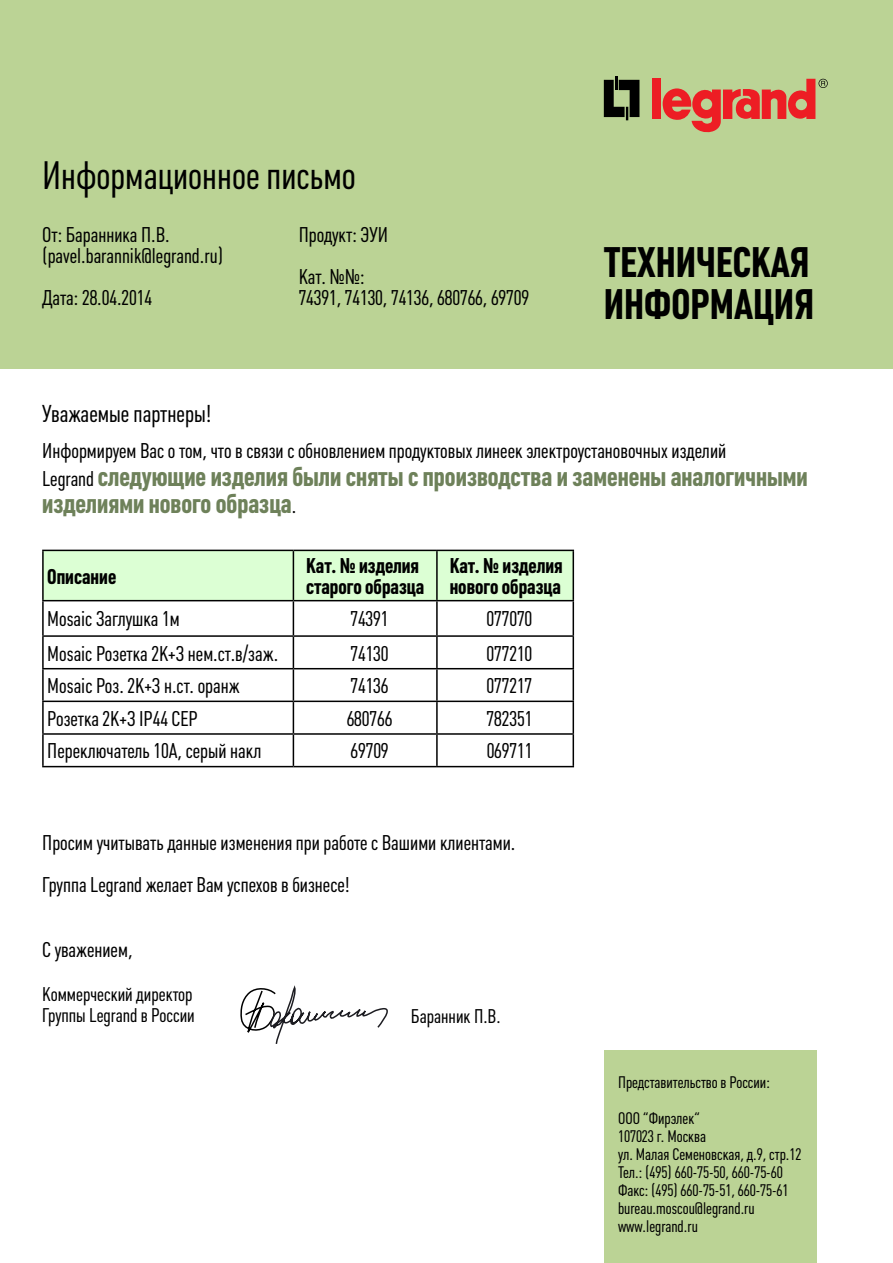
<style>
.page{position:relative;width:893px;height:1263px;background:#bbd395}
.page>*{position:absolute;margin:0;border:0;box-sizing:border-box;transform-origin:0 0}
.t1{font:700 42px/42px "Plumb Condensed";color:#000}
.t2{font:39px "Plumb Condensed";color:#000}
.t3{font:700 27px/27px "Plumb Condensed";color:#6e815a}
.t4{font:24px "Plumb Condensed";color:#010000}
.t5{font:21px/42px "Plumb Condensed";color:#000}
.t6{font:700 21px/21px "Plumb Condensed";color:#000}
.t7{font:21px "Plumb Condensed";color:#010000}
.t8{font:19.5px/21px "Plumb Condensed";color:#010000}
.t9{font:16.5px/18px "Plumb Condensed";color:#000}
.s1{font-weight:400;font-size:21px;color:#000}
</style>
<div class="page">
<div style="left:0;top:370px;width:893px;height:893px;background:#fff"></div>
<div style="left:604px;top:1050px;width:212px;height:213px;background:#bbd395"></div>
<svg style="left:604px;top:77px;width:35px;height:43px"></svg>
<div style="left:652px;top:79px;width:9px;height:40px;background:#ed1d24"></div>
<svg style="left:663px;top:79px;width:165px;height:53px"></svg>
<svg style="left:240px;top:985px;width:148px;height:59px"></svg>
<div style="left:44px;top:551px;width:529px;height:49px;background:#dcffd4"></div>
<hr style="left:42px;top:550px;width:251px;height:1px;background:#000">
<hr style="left:293px;top:550px;width:144px;height:1px;background:#000">
<hr style="left:437px;top:550px;width:137px;height:1px;background:#000">
<hr style="left:42px;top:551px;width:2px;height:49px;background:#000">
<hr style="left:293px;top:551px;width:1px;height:49px;background:#000">
<hr style="left:436px;top:551px;width:2px;height:49px;background:#000">
<hr style="left:573px;top:551px;width:1px;height:49px;background:#000">
<hr style="left:42px;top:600px;width:251px;height:1px;background:#000">
<hr style="left:42px;top:601px;width:2px;height:34px;background:#000">
<hr style="left:293px;top:600px;width:144px;height:1px;background:#000">
<hr style="left:293px;top:601px;width:1px;height:34px;background:#000">
<hr style="left:437px;top:600px;width:137px;height:1px;background:#000">
<hr style="left:436px;top:601px;width:2px;height:34px;background:#000">
<hr style="left:573px;top:601px;width:1px;height:34px;background:#000">
<hr style="left:42px;top:635px;width:251px;height:2px;background:#000">
<hr style="left:42px;top:637px;width:2px;height:31px;background:#000">
<hr style="left:293px;top:635px;width:144px;height:2px;background:#000">
<hr style="left:293px;top:637px;width:1px;height:31px;background:#000">
<hr style="left:437px;top:635px;width:137px;height:2px;background:#000">
<hr style="left:436px;top:637px;width:2px;height:31px;background:#000">
<hr style="left:573px;top:637px;width:1px;height:31px;background:#000">
<hr style="left:42px;top:668px;width:251px;height:1px;background:#000">
<hr style="left:42px;top:669px;width:2px;height:32px;background:#000">
<hr style="left:293px;top:668px;width:144px;height:1px;background:#000">
<hr style="left:293px;top:669px;width:1px;height:32px;background:#000">
<hr style="left:437px;top:668px;width:137px;height:1px;background:#000">
<hr style="left:436px;top:669px;width:2px;height:32px;background:#000">
<hr style="left:573px;top:669px;width:1px;height:32px;background:#000">
<hr style="left:42px;top:701px;width:251px;height:1px;background:#000">
<hr style="left:42px;top:702px;width:2px;height:31px;background:#000">
<hr style="left:293px;top:701px;width:144px;height:1px;background:#000">
<hr style="left:293px;top:702px;width:1px;height:31px;background:#000">
<hr style="left:437px;top:701px;width:137px;height:1px;background:#000">
<hr style="left:436px;top:702px;width:2px;height:31px;background:#000">
<hr style="left:573px;top:702px;width:1px;height:31px;background:#000">
<hr style="left:42px;top:733px;width:251px;height:2px;background:#000">
<hr style="left:42px;top:735px;width:2px;height:31px;background:#000">
<hr style="left:293px;top:733px;width:144px;height:2px;background:#000">
<hr style="left:293px;top:735px;width:1px;height:31px;background:#000">
<hr style="left:437px;top:733px;width:137px;height:2px;background:#000">
<hr style="left:436px;top:735px;width:2px;height:31px;background:#000">
<hr style="left:573px;top:735px;width:1px;height:31px;background:#000">
<hr style="left:42px;top:766px;width:251px;height:1px;background:#000">
<hr style="left:293px;top:766px;width:144px;height:1px;background:#000">
<hr style="left:437px;top:766px;width:137px;height:1px;background:#000">
<h2 class="t2" style="left:42px;top:155px;width:315px">Информационное письмо</h2>
<p class="t5" style="left:42px;top:224px;width:183px;line-height:21px">От: Баранника П.В. (pavel.barannik@legrand.ru)</p>
<p class="t5" style="left:42px;top:277px;width:111px">Дата: 28.04.2014</p>
<p class="t5" style="left:299px;top:214px;width:91px">Продукт: ЭУИ<br>Кат. №№:</p>
<p class="t5" style="left:299px;top:277px;width:232px">74391, 74130, 74136, 680766, 69709</p>
<h1 class="t1" style="left:604px;top:241px;width:212px">ТЕХНИЧЕСКАЯ<br>ИНФОРМАЦИЯ</h1>
<p class="t4" style="left:42px;top:401px;width:171px">Уважаемые партнеры!</p>
<p class="t5" style="left:42px;top:431px;width:686px">Информируем Вас о том, что в связи с обновлением продуктовых линеек электроустановочных изделий</p>
<p class="t3" style="left:42px;top:462px;width:767px"><span class="s1">Legrand</span> следующие изделия были сняты с производства и заменены аналогичными изделиями нового образца<span class="s1">.</span></p>
<p class="t6" style="left:47px;top:566px;width:71px">Описание</p>
<p class="t6" style="left:306px;top:555px;width:120px">Кат. № изделия старого образца</p>
<p class="t6" style="left:450px;top:555px;width:115px">Кат. № изделия нового образца</p>
<p class="t5" style="left:47px;top:599px;width:134px">Mosaic Заглушка 1м</p>
<p class="t5" style="left:350px;top:599px;width:40px">74391</p>
<p class="t5" style="left:487px;top:599px;width:47px">077070</p>
<p class="t5" style="left:47px;top:633px;width:233px">Mosaic Розетка 2К+З нем.ст.в/заж.</p>
<p class="t5" style="left:350px;top:633px;width:40px">74130</p>
<p class="t5" style="left:487px;top:633px;width:47px">077210</p>
<p class="t5" style="left:47px;top:665px;width:194px">Mosaic Роз. 2К+З н.ст. оранж</p>
<p class="t5" style="left:350px;top:665px;width:40px">74136</p>
<p class="t5" style="left:487px;top:665px;width:47px">077217</p>
<p class="t5" style="left:47px;top:698px;width:152px">Розетка 2К+З IP44 СЕР</p>
<p class="t5" style="left:347px;top:698px;width:47px">680766</p>
<p class="t5" style="left:487px;top:698px;width:47px">782351</p>
<p class="t5" style="left:47px;top:731px;width:216px">Переключатель 10А, серый накл</p>
<p class="t5" style="left:350px;top:731px;width:40px">69709</p>
<p class="t5" style="left:487px;top:731px;width:47px">069711</p>
<p class="t5" style="left:42px;top:822px;width:475px">Просим учитывать данные изменения при работе с Вашими клиентами.<br>Группа Legrand желает Вам успехов в бизнесе!</p>
<p class="t7" style="left:42px;top:938px;width:92px">С уважением,</p>
<p class="t8" style="left:42px;top:984px;width:154px">Коммерческий директор<br>Группы Legrand в России</p>
<p class="t8" style="left:411px;top:1006px;width:91px">Баранник П.В.</p>
<p class="t9" style="left:618px;top:1065px;width:153px;line-height:36px">Представительство в России:<br>ООО “Фирэлек“</p>
<p class="t9" style="left:618px;top:1128px;width:185px">107023 г. Москва<br>ул. Малая Семеновская, д.9, стр.12<br>Тел.: (495) 660-75-50, 660-75-60<br>Факс: (495) 660-75-51, 660-75-61 bureau.moscou@legrand.ru www.legrand.ru</p>
</div>
